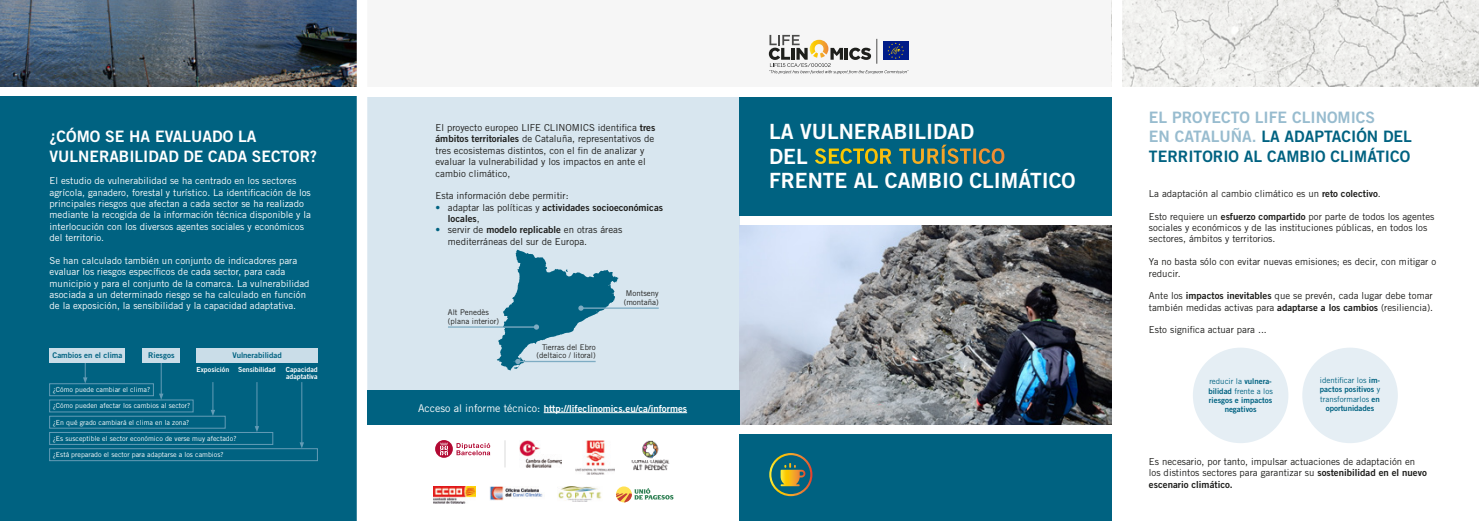
<style>
.page{position:relative;width:1479px;height:521px;background:#fff}
.page>*{position:absolute;margin:0;border:0;box-sizing:border-box;transform-origin:0 0}
.t1{font:21px/24.5px "Trade Gothic LT Std Bd 2";color:#fff}
.t2{font:15.75px/19.2px "Trade Gothic LT Std Bd 2";color:#006281}
.t3{font:15.75px/19.2px "Trade Gothic LT Std Bd 2";color:#fff}
.t4{font:9.62px/11.4px "Trade Gothic LT Std";color:#1d1d1b}
.t5{font:9.62px/11.4px "Trade Gothic LT Std";color:#fff}
.t6{font:9.62px "Trade Gothic LT Std Bd 2";color:#fff}
.t7{font:9.62px/11.4px "Trade Gothic LT Std Bd 2";color:#1d1d1b}
.t8{font:7.88px/9.4px "Trade Gothic LT Std Bd 2";color:#006281;text-align:center}
.Cosdetext_2{font:7.88px/8.8px "Trade Gothic LT Std";color:#1d1d1b}
.t9{font:7px "Trade Gothic LT Std";color:#fff}
.t10{font:7px "Trade Gothic LT Std Bd 2";color:#fff}
.s1{font-family:"Trade Gothic LT Std Bd 2"}
.s2{font-family:"Trade Gothic LT Std";color:#006281}
.s3{font-family:"Trade Gothic LT Std"}
.s4{color:#006281}
.s5{font-family:"Trade Gothic LT Std";font-size:10.59px}
.s6{color:#98bccf}
</style>
<div class="page">
<div style="left:367px;top:97px;width:372px;height:327px;background:#d8e6ef"></div>
<img style="left:739px;top:226px;width:372px;height:198px">
<div style="left:739px;top:434px;width:372px;height:87px;background:#006281"></div>
<div style="left:739px;top:97px;width:372px;height:118px;background:#006281"></div>
<div style="left:367px;top:0;width:744px;height:87px;background:#f6f6f6"></div>
<hr style="left:581px;top:307px;width:77px;height:2px;background:#7eacc3">
<hr style="left:448px;top:326px;width:88px;height:2px;background:#7eacc3">
<svg style="left:497px;top:250px;width:121px;height:120px"></svg>
<img style="left:433px;top:486px;width:42px;height:18px">
<img style="left:490px;top:486px;width:53px;height:14px">
<img style="left:558px;top:486px;width:44px;height:15px">
<svg style="left:616px;top:486px;width:16px;height:16px"></svg>
<svg style="left:616px;top:488px;width:57px;height:14px"></svg>
<img style="left:631px;top:440px;width:39px;height:30px">
<img style="left:519px;top:440px;width:42px;height:27px">
<img style="left:575px;top:440px;width:40px;height:34px">
<svg style="left:435px;top:440px;width:55px;height:18px"></svg>
<svg style="left:504px;top:440px;width:1px;height:27px"></svg>
<svg style="left:768px;top:35px;width:140px;height:39px"></svg>
<svg style="left:769px;top:453px;width:43px;height:43px"></svg>
<div style="left:0;top:97px;width:362px;height:424px;background:#006281"></div>
<img style="left:0;top:0;width:357px;height:87px">
<div style="left:197px;top:348px;width:120px;height:15px;background:#cadde8"></div>
<div style="left:49px;top:383px;width:105px;height:13px;border:1px solid #649cb6"></div>
<div style="left:49px;top:400px;width:144px;height:12px;border:1px solid #649cb6"></div>
<div style="left:49px;top:416px;width:176px;height:12px;border:1px solid #649cb6"></div>
<div style="left:49px;top:432px;width:224px;height:13px;border:1px solid #649cb6"></div>
<div style="left:49px;top:448px;width:268px;height:13px;border:1px solid #649cb6"></div>
<svg style="left:83px;top:363px;width:4px;height:20px"></svg>
<hr style="left:161px;top:357px;width:1px;height:38px;background:#649cb6">
<svg style="left:159px;top:394px;width:4px;height:6px"></svg>
<svg style="left:211px;top:382px;width:4px;height:34px"></svg>
<hr style="left:256px;top:382px;width:1px;height:45px;background:#649cb6">
<svg style="left:255px;top:426px;width:4px;height:6px"></svg>
<hr style="left:301px;top:382px;width:1px;height:62px;background:#649cb6">
<svg style="left:299px;top:442px;width:5px;height:6px"></svg>
<div style="left:50px;top:348px;width:75px;height:15px;background:#cadde8"></div>
<div style="left:143px;top:348px;width:37px;height:15px;background:#cadde8"></div>
<img style="left:1122px;top:0;width:356px;height:87px">
<div style="left:357px;top:0;width:10px;height:521px;background:#fff"></div>
<div style="left:367px;top:390px;width:372px;height:34px;background:#006281"></div>
<hr style="left:543px;top:412px;width:144px;height:1px;background:#fff">
<div style="left:1302px;top:348px;width:95px;height:95px;background:#e5eef4;border-radius:50%"></div>
<div style="left:1192px;top:348px;width:96px;height:95px;background:#e5eef4;border-radius:50%"></div>
<p class="t3" style="left:50px;top:127px;width:269px">¿CÓMO SE HA EVALUADO LA<br>VULNERABILIDAD DE CADA SECTOR?</p>
<p class="t5" style="left:50px;top:175px;width:263px">El estudio de vulnerabilidad se ha centrado en los sectores agrícola, ganadero, forestal y turístico. La identificación de los principales riesgos que afectan a cada sector se ha realizado mediante la recogida de la información técnica disponible y la interlocución con los diversos agentes sociales y económicos del territorio.</p>
<p class="t5" style="left:50px;top:255px;width:261px">Se han calculado también un conjunto de indicadores para evaluar los riesgos específicos de cada sector, para cada municipio y para el conjunto de la comarca. La vulnerabilidad asociada a un determinado riesgo se ha calculado en función de la exposición, la sensibilidad y la capacidad adaptativa.</p>
<p class="t8" style="left:53px;top:350px;width:71px">Cambios en el clima</p>
<p class="t8" style="left:148px;top:350px;width:28px">Riesgos</p>
<p class="t8" style="left:232px;top:350px;width:51px">Vulnerabilidad</p>
<p class="t10" style="left:196px;top:365px;width:34px">Exposición</p>
<p class="t10" style="left:238px;top:365px;width:39px">Sensibilidad</p>
<p class="t10" style="left:286px;top:365px;width:33px">Capacidad</p>
<p class="t10" style="left:286px;top:372px;width:33px">adaptativa</p>
<p class="t9" style="left:53px;top:385px;width:99px">¿Cómo puede cambiar el clima?</p>
<p class="t9" style="left:53px;top:402px;width:139px">¿Cómo pueden afectar los cambios al sector?</p>
<p class="t9" style="left:53px;top:418px;width:138px">¿En qué grado cambiará el clima en la zona?</p>
<p class="t9" style="left:53px;top:434px;width:185px">¿Es susceptible el sector económico de verse muy afectado?</p>
<p class="t9" style="left:53px;top:450px;width:172px">¿Está preparado el sector para adaptarse a los cambios?</p>
<p class="t4" style="left:435px;top:122px;width:221px">El proyecto europeo LIFE CLINOMICS identifica <span class="s1">tres ámbitos territoriales</span> de Cataluña, representativos de tres ecosistemas distintos, con el fin de analizar y evaluar la vulnerabilidad y los impactos en ante el cambio climático,</p>
<p class="t4" style="left:435px;top:190px;width:135px">Esta información debe permitir:</p>
<p class="t7" style="left:448px;top:201px;width:217px;text-indent:-12px"><span class="s2">•</span> <span class="s3">adaptar las políticas y</span> actividades socioeconómicas locales<span class="s3">,</span></p>
<p class="t4" style="left:448px;top:224px;width:176px;text-indent:-12px"><span class="s4">•</span> servir de <span class="s1">modelo replicable</span> en otras áreas mediterráneas del sur de Europa.</p>
<p class="Cosdetext_2" style="left:448px;top:307px;width:52px">Alt Penedès (plana interior)</p>
<p class="Cosdetext_2" style="left:542px;top:342px;width:55px">Tierras del Ebro</p>
<p class="Cosdetext_2" style="left:536px;top:351px;width:61px">(deltaico / litoral)</p>
<p class="Cosdetext_2" style="left:623px;top:289px;width:36px">Montseny (montaña)</p>
<p class="t6" style="left:418px;top:402px;width:270px"><span class="s5">Acceso al informe técnico:</span> http://lifeclinomics.eu/ca/informes</p>
<p class="t1" style="left:769px;top:119px;width:308px">LA VULNERABILIDAD<br>DEL SECTOR TURÍSTICO<br>FRENTE AL CAMBIO CLIMÁTICO</p>
<p class="t2" style="left:1148px;top:107px;width:264px"><span class="s6">EL PROYECTO LIFE CLINOMICS<br>EN CATALUÑA.</span> LA ADAPTACIÓN DEL<br>TERRITORIO AL CAMBIO CLIMÁTICO</p>
<p class="t4" style="left:1148px;top:188px;width:233px">La adaptación al cambio climático es un <span class="s1">reto colectivo</span>.</p>
<p class="t4" style="left:1148px;top:210px;width:287px">Esto requiere un <span class="s1">esfuerzo compartido</span> por parte de todos los agentes sociales y económicos y de las instituciones públicas, en todos los sectores, ámbitos y territorios.</p>
<p class="t4" style="left:1148px;top:256px;width:289px">Ya no basta sólo con evitar nuevas emisiones; es decir, con mitigar o reducir.</p>
<p class="t4" style="left:1148px;top:290px;width:286px">Ante los <span class="s1">impactos inevitables</span> que se prevén, cada lugar debe tomar también medidas activas para <span class="s1">adaptarse a los cambios</span> (resiliencia).</p>
<p class="t4" style="left:1148px;top:324px;width:119px">Esto significa actuar para ...</p>
<p class="t8" style="left:1208px;top:376px;width:66px"><span class="s3">reducir la</span> vulnera&shy;bilidad <span class="s3">frente a los </span>riesgos e impactos negativos</p>
<p class="t8" style="left:1319px;top:375px;width:62px"><span class="s3">identificar los</span> im&shy;pactos positivos <span class="s3">y transformarlos</span> en oportunidades</p>
<p class="t4" style="left:1148px;top:455px;width:279px">Es necesario, por tanto, impulsar actuaciones de adaptación en los distintos sectores para garantizar su <span class="s1">sostenibilidad en el nuevo escenario climático.</span></p>
</div>
